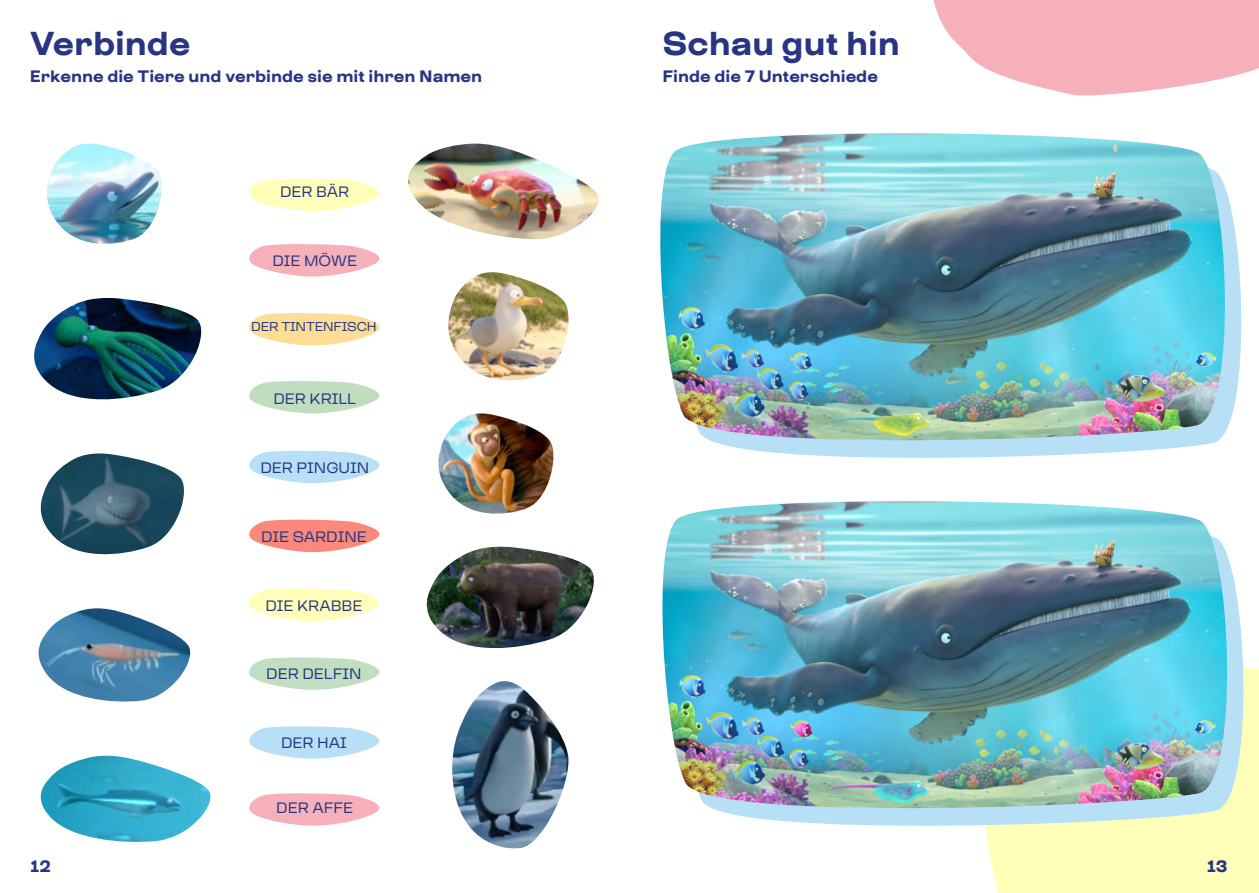
<style>
.page{position:relative;width:1259px;height:893px;background:#fff}
.page>*{position:absolute;margin:0;border:0;box-sizing:border-box;transform-origin:0 0}
.t1{font:33px "Boogie School Sans High 6 th";color:#283583}
.t2{font:16.5px "Boogie School Sans High 6 th";color:#283583}
.t3{font:15px "Boogie School Sans High 3 rd";color:#283583}
.t4{font:12.75px "Boogie School Sans High 3 rd";letter-spacing:-.01em;color:#283583}
</style>
<div class="page">
<svg style="left:249px;top:178px;width:131px;height:34px"></svg>
<svg style="left:249px;top:244px;width:131px;height:33px"></svg>
<svg style="left:249px;top:313px;width:131px;height:33px"></svg>
<svg style="left:249px;top:381px;width:131px;height:33px"></svg>
<svg style="left:249px;top:450px;width:131px;height:34px"></svg>
<svg style="left:249px;top:519px;width:131px;height:34px"></svg>
<svg style="left:249px;top:588px;width:131px;height:33px"></svg>
<svg style="left:249px;top:657px;width:131px;height:33px"></svg>
<svg style="left:249px;top:726px;width:131px;height:33px"></svg>
<svg style="left:249px;top:793px;width:131px;height:33px"></svg>
<img style="left:408px;top:144px;width:191px;height:96px">
<img style="left:438px;top:413px;width:116px;height:101px">
<img style="left:47px;top:144px;width:115px;height:100px">
<img style="left:452px;top:681px;width:117px;height:168px">
<img style="left:426px;top:547px;width:168px;height:101px">
<img style="left:40px;top:756px;width:171px;height:86px">
<img style="left:40px;top:453px;width:144px;height:102px">
<img style="left:34px;top:298px;width:168px;height:102px">
<img style="left:38px;top:608px;width:153px;height:94px">
<img style="left:448px;top:272px;width:121px;height:109px">
<div style="left:988px;top:668px;width:271px;height:225px;background:#ffffba"></div>
<svg style="left:714px;top:190px;width:528px;height:268px;fill:#b7dff5"></svg>
<svg style="left:717px;top:558px;width:539px;height:284px"></svg>
<img style="left:660px;top:133px;width:566px;height:309px">
<svg style="left:933px;top:0;width:326px;height:96px"></svg>
<img style="left:662px;top:501px;width:566px;height:309px">
<h1 class="t1" style="left:30px;top:23px;width:162px">Verbinde</h1>
<p class="t2" style="left:30px;top:66px;width:454px">Erkenne die Tiere und verbinde sie mit ihren Namen</p>
<p class="t3" style="left:280px;top:183px;width:71px">DER BÄR</p>
<p class="t3" style="left:272px;top:252px;width:86px">DIE MÖWE</p>
<p class="t4" style="left:251px;top:319px;width:127px">DER TINTENFISCH</p>
<p class="t3" style="left:273px;top:390px;width:84px">DER KRILL</p>
<p class="t3" style="left:260px;top:459px;width:110px">DER PINGUIN</p>
<p class="t3" style="left:261px;top:527px;width:107px">DIE SARDINE</p>
<p class="t3" style="left:265px;top:596px;width:98px">DIE KRABBE</p>
<p class="t3" style="left:266px;top:665px;width:97px">DER DELFIN</p>
<p class="t3" style="left:281px;top:734px;width:67px">DER HAI</p>
<p class="t2" style="left:31px;top:856px;width:22px">12</p>
<p class="t3" style="left:276px;top:798px;width:79px">DER AFFE</p>
<h1 class="t1" style="left:662px;top:23px;width:239px">Schau gut hin</h1>
<p class="t2" style="left:662px;top:66px;width:217px">Finde die 7 Unterschiede</p>
<p class="t2" style="left:1208px;top:856px;width:22px">13</p>
</div>
